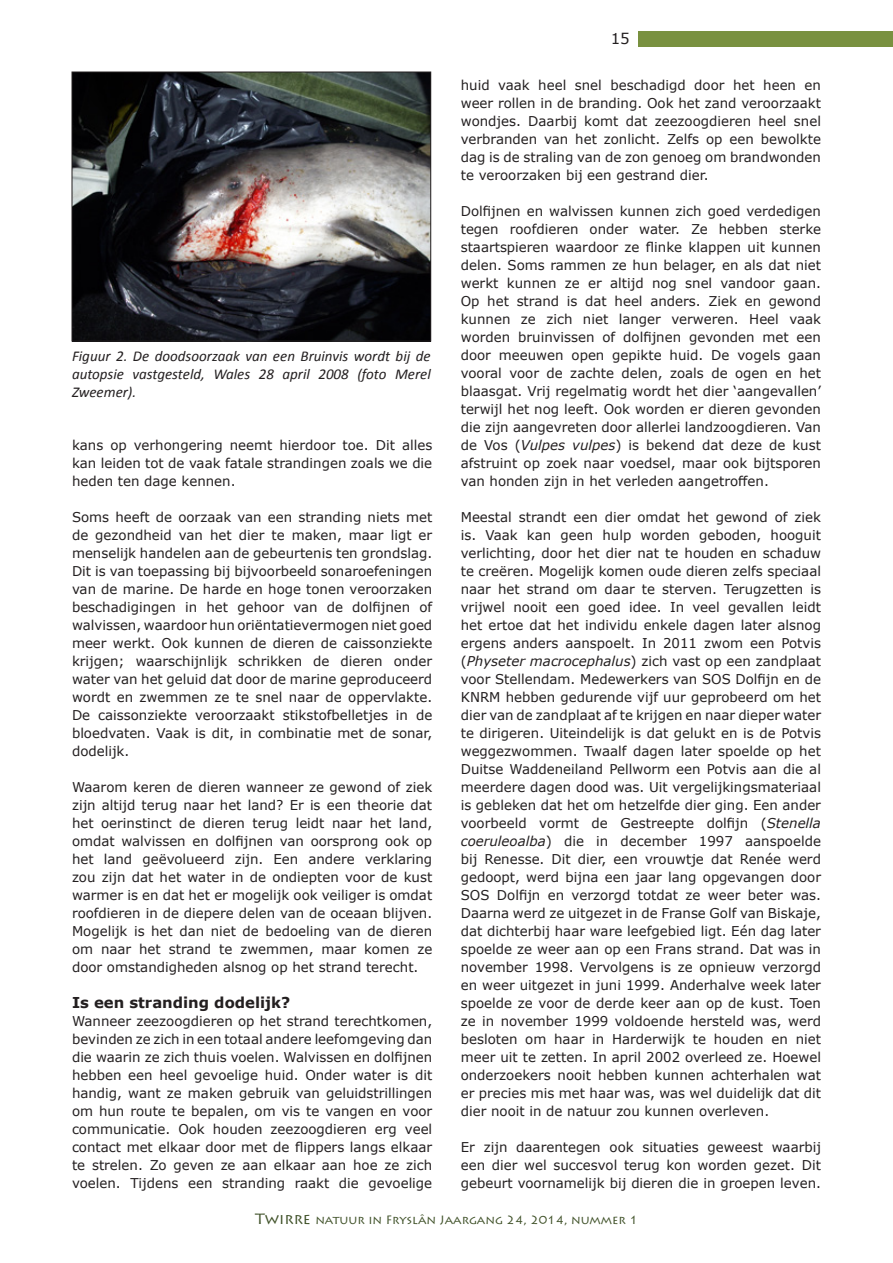
<style>
.page{position:relative;width:893px;height:1263px;background:#fff}
.page>*{position:absolute;margin:0;border:0;box-sizing:border-box;transform-origin:0 0}
.t1{font:italic 15px/18px "Calibri";color:#231f20;text-align:justify}
.t2{font:700 15px "Verdana";color:#231f20}
.t3{font:15px "Verdana";color:#231f20}
.t4{font:13.5px/18px "Verdana";color:#231f20;text-align:justify}
.t5{font:12px "Lithos Pro";color:#3f5128}
.s1{font-style:italic}
.s2{font-size:15px}
</style>
<div class="page">
<div style="left:638px;top:31px;width:255px;height:16px;background:#799140"></div>
<img style="left:74px;top:74px;width:355px;height:265px">
<div style="left:72px;top:72px;width:359px;height:269px;border:1px solid #231f20"></div>
<p class="t1" style="left:72px;top:347px;width:360px">Figuur 2. De doodsoorzaak van een Bruinvis wordt bij de autopsie vastgesteld, Wales 28 april 2008 (foto Merel Zweemer).</p>
<p class="t4" style="left:72px;top:436px;width:362px">kans op verhongering neemt hierdoor toe. Dit alles kan leiden tot de vaak fatale strandingen zoals we die heden ten dage kennen.</p>
<p class="t4" style="left:72px;top:508px;width:362px">Soms heeft de oorzaak van een stranding niets met de gezondheid van het dier te maken, maar ligt er menselijk handelen aan de gebeurtenis ten grondslag.<br>Dit is van toepassing bij bijvoorbeeld sonaroefeningen van de marine. De harde en hoge tonen veroorzaken beschadigingen in het gehoor van de dolfijnen of walvissen, waardoor hun oriëntatievermogen niet goed meer werkt. Ook kunnen de dieren de caissonziekte krijgen; waarschijnlijk schrikken de dieren onder water van het geluid dat door de marine geproduceerd wordt en zwemmen ze te snel naar de oppervlakte.<br>De caissonziekte veroorzaakt stikstofbelletjes in de bloedvaten. Vaak is dit, in combinatie met de sonar, dodelijk.</p>
<p class="t4" style="left:72px;top:778px;width:362px">Waarom keren de dieren wanneer ze gewond of ziek zijn altijd terug naar het land? Er is een theorie dat het oerinstinct de dieren terug leidt naar het land, omdat walvissen en dolfijnen van oorsprong ook op het land geëvolueerd zijn. Een andere verklaring zou zijn dat het water in de ondiepten voor de kust warmer is en dat het er mogelijk ook veiliger is omdat roofdieren in de diepere delen van de oceaan blijven.<br>Mogelijk is het dan niet de bedoeling van de dieren om naar het strand te zwemmen, maar komen ze door omstandigheden alsnog op het strand terecht.</p>
<p class="t2" style="left:72px;top:992px;width:220px">Is een stranding dodelijk?</p>
<p class="t4" style="left:72px;top:1012px;width:362px">Wanneer zeezoogdieren op het strand terechtkomen, bevinden ze zich in een totaal andere leefomgeving dan die waarin ze zich thuis voelen. Walvissen en dolfijnen hebben een heel gevoelige huid. Onder water is dit handig, want ze maken gebruik van geluidstrillingen om hun route te bepalen, om vis te vangen en voor communicatie. Ook houden zeezoogdieren erg veel contact met elkaar door met de flippers langs elkaar te strelen. Zo geven ze aan elkaar aan hoe ze zich voelen. Tijdens een stranding raakt die gevoelige</p>
<p class="t3" style="left:611px;top:28px;width:21px">15</p>
<p class="t4" style="left:461px;top:76px;width:362px">huid vaak heel snel beschadigd door het heen en weer rollen in de branding. Ook het zand veroorzaakt wondjes. Daarbij komt dat zeezoogdieren heel snel verbranden van het zonlicht. Zelfs op een bewolkte dag is de straling van de zon genoeg om brandwonden te veroorzaken bij een gestrand dier.</p>
<p class="t4" style="left:461px;top:202px;width:362px">Dolfijnen en walvissen kunnen zich goed verdedigen tegen roofdieren onder water. Ze hebben sterke staartspieren waardoor ze flinke klappen uit kunnen delen. Soms rammen ze hun belager, en als dat niet werkt kunnen ze er altijd nog snel vandoor gaan.<br>Op het strand is dat heel anders. Ziek en gewond kunnen ze zich niet langer verweren. Heel vaak worden bruinvissen of dolfijnen gevonden met een door meeuwen open gepikte huid. De vogels gaan vooral voor de zachte delen, zoals de ogen en het blaasgat. Vrij regelmatig wordt het dier ‘aangevallen’ terwijl het nog leeft. Ook worden er dieren gevonden die zijn aangevreten door allerlei landzoogdieren. Van de Vos (<span class="s1">Vulpes vulpes</span>) is bekend dat deze de kust afstruint op zoek naar voedsel, maar ook bijtsporen van honden zijn in het verleden aangetroffen.</p>
<p class="t4" style="left:461px;top:508px;width:362px">Meestal strandt een dier omdat het gewond of ziek is. Vaak kan geen hulp worden geboden, hooguit verlichting, door het dier nat te houden en schaduw te creëren. Mogelijk komen oude dieren zelfs speciaal naar het strand om daar te sterven. Terugzetten is vrijwel nooit een goed idee. In veel gevallen leidt het ertoe dat het individu enkele dagen later alsnog ergens anders aanspoelt. In 2011 zwom een Potvis (<span class="s1">Physeter macrocephalus</span>) zich vast op een zandplaat voor Stellendam. Medewerkers van SOS Dolfijn en de KNRM hebben gedurende vijf uur geprobeerd om het dier van de zandplaat af te krijgen en naar dieper water te dirigeren. Uiteindelijk is dat gelukt en is de Potvis weggezwommen. Twaalf dagen later spoelde op het Duitse Waddeneiland Pellworm een Potvis aan die al meerdere dagen dood was. Uit vergelijkingsmateriaal is gebleken dat het om hetzelfde dier ging. Een ander voorbeeld vormt de Gestreepte dolfijn (<span class="s1">Stenella coeruleoalba</span>) die in december 1997 aanspoelde bij Renesse. Dit dier, een vrouwtje dat Renée werd gedoopt, werd bijna een jaar lang opgevangen door SOS Dolfijn en verzorgd totdat ze weer beter was.<br>Daarna werd ze uitgezet in de Franse Golf van Biskaje, dat dichterbij haar ware leefgebied ligt. Eén dag later spoelde ze weer aan op een Frans strand. Dat was in november 1998. Vervolgens is ze opnieuw verzorgd en weer uitgezet in juni 1999. Anderhalve week later spoelde ze voor de derde keer aan op de kust. Toen ze in november 1999 voldoende hersteld was, werd besloten om haar in Harderwijk te houden en niet meer uit te zetten. In april 2002 overleed ze. Hoewel onderzoekers nooit hebben kunnen achterhalen wat er precies mis met haar was, was wel duidelijk dat dit dier nooit in de natuur zou kunnen overleven.</p>
<p class="t4" style="left:461px;top:1138px;width:362px">Er zijn daarentegen ook situaties geweest waarbij een dier wel succesvol terug kon worden gezet. Dit gebeurt voornamelijk bij dieren die in groepen leven.</p>
<p class="t5" style="left:255px;top:1212px;width:384px"><span class="s2">Twirre</span> natuur in Fryslân Jaargang 24, 2014, nummer 1</p>
</div>
